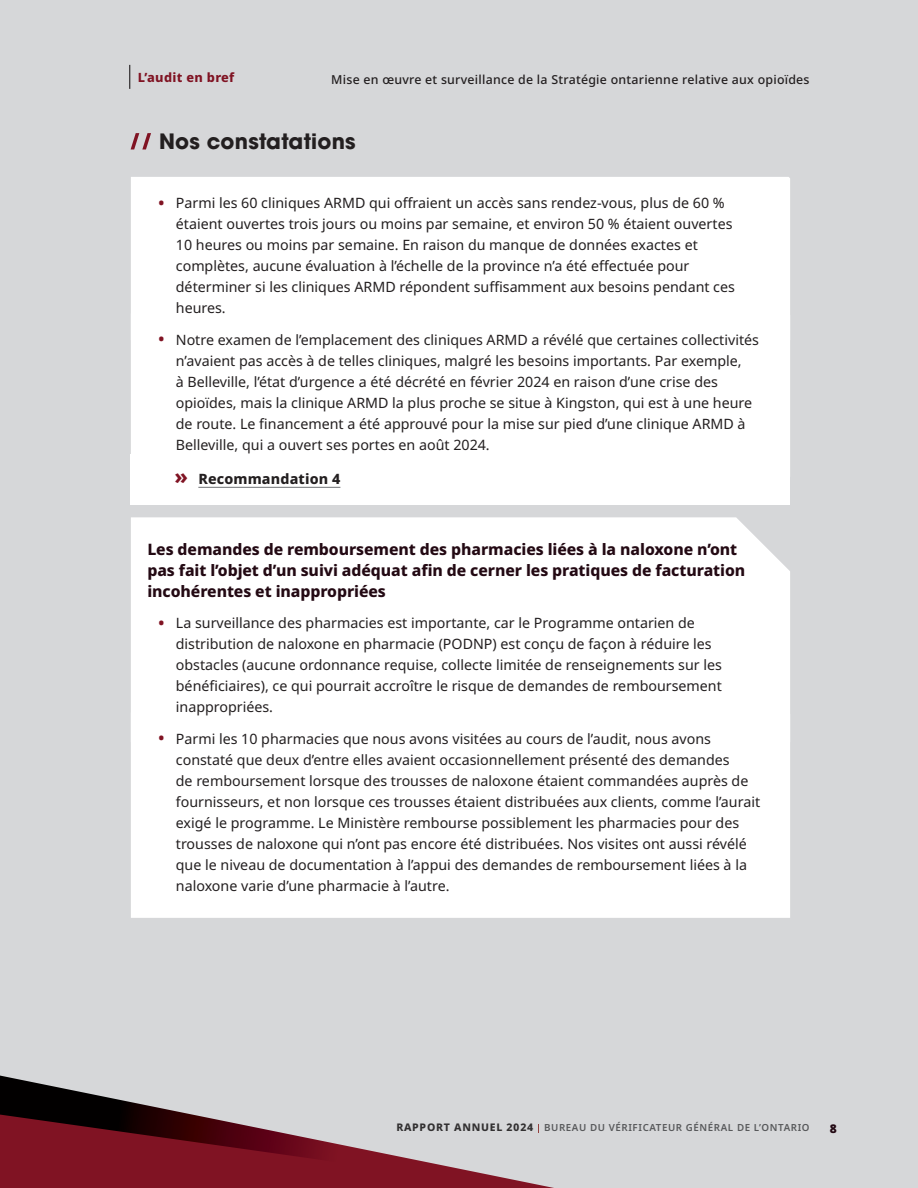
<style>
.page{position:relative;width:918px;height:1188px;background:#d6d7d9}
.page>*{position:absolute;margin:0;border:0;box-sizing:border-box;transform-origin:0 0}
.t1{font:700 39px "ITC Avant Garde Pro";letter-spacing:-.01em;color:#231f20}
.t2{font:700 21px/42px "ITC Avant Garde Pro";letter-spacing:.01em;color:#231f20}
.t3{font:800 15.75px/21px "Noto Sans";letter-spacing:-.005em;color:#230913}
.t4{font:14.25px/21px "Noto Sans";color:#231f20}
.t5{font:800 14.25px "Noto Sans";letter-spacing:.01em;color:#231f20}
.t6{font:800 12.75px "Noto Sans";letter-spacing:.025em;color:#801323}
.t7{font:500 12.3px "Noto Sans";letter-spacing:.02em;color:#231f20}
.t8{font:900 12px "Noto Sans";color:#230913}
.t9{font:600 9.75px "Noto Sans";letter-spacing:.06em;color:#58595b}
.s1{font-size:19.5px;color:#fff}
.s2{font-family:"Noto Sans Display";font-size:19.5px;color:#801323}
.s3{font-size:21px;color:#801323}
.s4{font-weight:800;font-size:10.5px;color:#323031}
</style>
<div class="page">
<svg style="left:0;top:1076px;width:554px;height:112px"></svg>
<div style="left:131px;top:177px;width:659px;height:136px;background:#fff"></div>
<div style="left:131px;top:313px;width:659px;height:141px;background:#fff"></div>
<div style="left:131px;top:454px;width:659px;height:51px;background:#fff"></div>
<hr style="left:198px;top:487px;width:142px;height:1px;background:#808285">
<div style="left:131px;top:517px;width:659px;height:195px;background:#fff"></div>
<div style="left:131px;top:712px;width:659px;height:206px;background:#fff"></div>
<svg style="left:129px;top:65px;width:1px;height:24px"></svg>
<p class="t6" style="left:138px;top:68px;width:98px">L’audit en bref</p>
<p class="t7" style="left:331px;top:71px;width:480px">Mise en œuvre et surveillance de la Stratégie ontarienne relative aux opioïdes</p>
<h2 class="t2" style="left:129px;top:120px;width:228px"><span class="s1">//</span> Nos constatations</h2>
<p class="t4" style="left:176px;top:193px;width:561px;text-indent:-18px"><span class="s2">•</span> Parmi les 60 cliniques ARMD qui offraient un accès sans rendez-vous, plus de 60 % étaient ouvertes trois jours ou moins par semaine, et environ 50 % étaient ouvertes 10 heures ou moins par semaine. En raison du manque de données exactes et complètes, aucune évaluation à l’échelle de la province n’a été effectuée pour déterminer si les cliniques ARMD répondent suffisamment aux besoins pendant ces heures.</p>
<p class="t4" style="left:176px;top:330px;width:585px;text-indent:-18px"><span class="s2">•</span> Notre examen de l’emplacement des cliniques ARMD a révélé que certaines collectivités n’avaient pas accès à de telles cliniques, malgré les besoins importants. Par exemple,<br>à Belleville, l’état d’urgence a été décrété en février 2024 en raison d’une crise des opioïdes, mais la clinique ARMD la plus proche se situe à Kingston, qui est à une heure de route. Le financement a été approuvé pour la mise sur pied d’une clinique ARMD à Belleville, qui a ouvert ses portes en août 2024.</p>
<p class="t5" style="left:174px;top:469px;width:168px"><span class="s3">»</span> Recommandation 4</p>
<h1 class="t1" style="left:129px;top:328px;width:351px">2.0 L’audit en bref</h1>
<h2 class="t2" style="left:224px;top:422px;width:197px;text-indent:-80px"><span class="s1">//</span> Pourquoi nous avons effectué cet audit</h2>
<p class="t3" style="left:147px;top:539px;width:599px">Les demandes de remboursement des pharmacies liées à la naloxone n’ont pas fait l’objet d’un suivi adéquat afin de cerner les pratiques de facturation incohérentes et inappropriées</p>
<p class="t4" style="left:176px;top:613px;width:548px;text-indent:-18px"><span class="s2">•</span> La surveillance des pharmacies est importante, car le Programme ontarien de distribution de naloxone en pharmacie (PODNP) est conçu de façon à réduire les obstacles (aucune ordonnance requise, collecte limitée de renseignements sur les bénéficiaires), ce qui pourrait accroître le risque de demandes de remboursement inappropriées.</p>
<p class="t4" style="left:176px;top:729px;width:586px;text-indent:-18px"><span class="s2">•</span> Parmi les 10 pharmacies que nous avons visitées au cours de l’audit, nous avons constaté que deux d’entre elles avaient occasionnellement présenté des demandes<br>de remboursement lorsque des trousses de naloxone étaient commandées auprès de fournisseurs, et non lorsque ces trousses étaient distribuées aux clients, comme l’aurait exigé le programme. Le Ministère rembourse possiblement les pharmacies pour des trousses de naloxone qui n’ont pas encore été distribuées. Nos visites ont aussi révélé que le niveau de documentation à l’appui des demandes de remboursement liées à la naloxone varie d’une pharmacie à l’autre.</p>
<p class="t9" style="left:396px;top:1121px;width:415px"><span class="s4">RAPPORT ANNUEL 2024</span> BUREAU DU VÉRIFICATEUR GÉNÉRAL DE L’ONTARIO</p>
<p class="t8" style="left:830px;top:1119px;width:9px">8</p>
</div>
